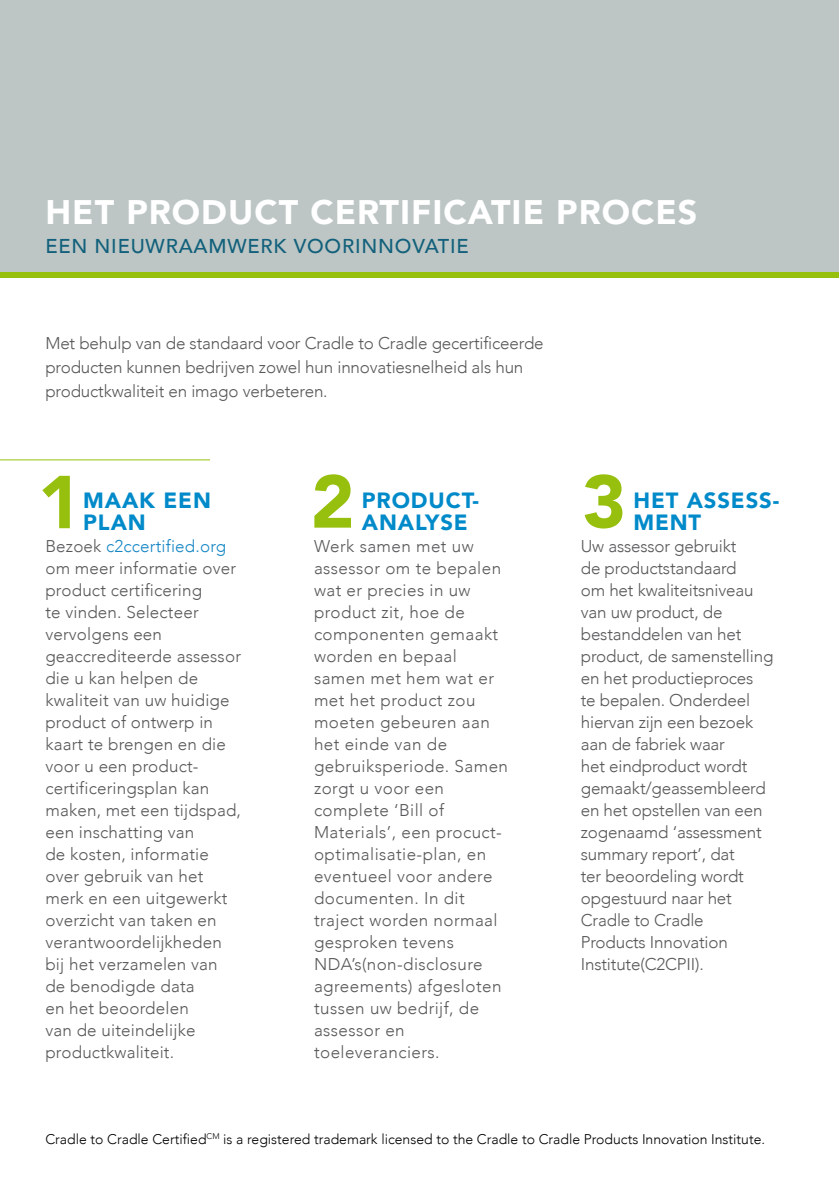
<style>
.page{position:relative;width:840px;height:1191px;background:#fff}
.page>*{position:absolute;margin:0;border:0;box-sizing:border-box;transform-origin:0 0}
.t1{font:900 74px "Avenir";color:#97bf0d}
.t2{font:900 34px "Avenir";letter-spacing:.03em;color:#fff}
.t3{font:900 22px/22px "Avenir";letter-spacing:.04em;color:#008ac9}
.t4{font:500 20px "Avenir";letter-spacing:.04em;color:#12607b}
.t5{font:300 17px/22px "Avenir";letter-spacing:.01em;color:#58585a}
.t6{font:300 17px/22px "Avenir";letter-spacing:-.01em;color:#58585a}
.t7{font:300 14px "Avenir";color:#000}
.s1{color:#1586c4}
</style>
<div class="page">
<div style="left:0;top:1px;width:838px;height:275px;background:#bdc6c5"></div>
<div style="left:0;top:272px;width:838px;height:5px;background:#97bf0d"></div>
<hr style="left:0;top:459px;width:210px;height:1px;background:#97bf0d">
<h2 class="t2" style="left:45px;top:190px;width:653px">HET PRODUCT CERTIFICATIE PROCES</h2>
<p class="t4" style="left:45px;top:232px;width:424px">EEN NIEUWRAAMWERK VOORINNOVATIE</p>
<p class="t6" style="left:45px;top:331px;width:499px;line-height:24px">Met behulp van de standaard voor Cradle to Cradle gecertificeerde producten kunnen bedrijven zowel hun innovatiesnelheid als hun productkwaliteit en imago verbeteren.</p>
<h1 class="t1" style="left:38px;top:454px;width:45px">1</h1>
<h1 class="t1" style="left:310px;top:453px;width:45px">2</h1>
<h1 class="t1" style="left:582px;top:453px;width:45px">3</h1>
<p class="t3" style="left:361px;top:490px;width:118px">PRODUCT-<br>ANALYSE</p>
<p class="t5" style="left:314px;top:535px;width:195px">Werk samen met uw assessor om te bepalen wat er precies in uw product zit, hoe de componenten gemaakt worden en bepaal samen met hem wat er met het product zou moeten gebeuren aan het einde van de gebruiksperiode. Samen zorgt u voor een complete ‘Bill of<br>Materials’, een procuct&shy;optimalisatie-plan, en eventueel voor andere documenten. In dit traject worden normaal gesproken tevens<br>NDA’s(non-disclosure agreements) afgesloten tussen uw bedrijf, de assessor en toeleveranciers.</p>
<p class="t3" style="left:633px;top:490px;width:147px">HET ASSESS-<br>MENT</p>
<p class="t6" style="left:580px;top:535px;width:194px">Uw assessor gebruikt<br>de productstandaard<br>om het kwaliteitsniveau van uw product, de bestanddelen van het product, de samenstelling en het productieproces<br>te bepalen. Onderdeel hiervan zijn een bezoek aan de fabriek waar<br>het eindproduct wordt gemaakt/geassembleerd en het opstellen van een zogenaamd ‘assessment summary report’, dat<br>ter beoordeling wordt opgestuurd naar het<br>Cradle to Cradle<br>Products Innovation<br>Institute(C2CPII).</p>
<p class="t3" style="left:83px;top:490px;width:129px">MAAK EEN<br>PLAN</p>
<p class="t5" style="left:45px;top:535px;width:197px">Bezoek <span class="s1">c2ccertified.org </span>om meer informatie over product certificering<br>te vinden. Selecteer vervolgens een geaccrediteerde assessor die u kan helpen de kwaliteit van uw huidige product of ontwerp in kaart te brengen en die voor u een product&shy;certificeringsplan kan maken, met een tijdspad, een inschatting van<br>de kosten, informatie over gebruik van het merk en een uitgewerkt overzicht van taken en verantwoordelijkheden bij het verzamelen van de benodigde data<br>en het beoordelen<br>van de uiteindelijke productkwaliteit.</p>
<p class="t7" style="left:45px;top:1129px;width:720px">Cradle to Cradle Certified<sup>CM</sup> is a registered trademark licensed to the Cradle to Cradle Products Innovation Institute.</p>
</div>
